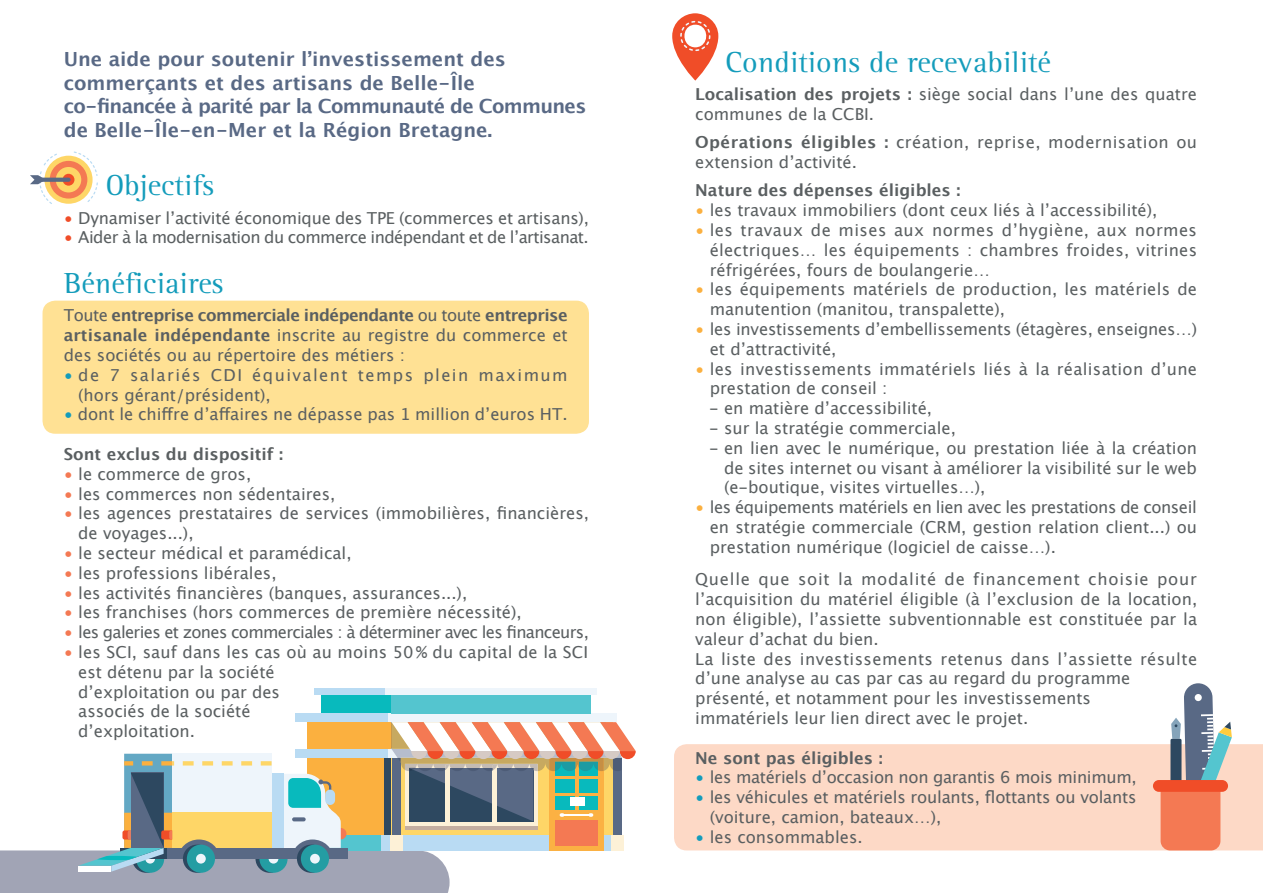
<style>
.page{position:relative;width:1263px;height:893px;background:#fff}
.page>*{position:absolute;margin:0;border:0;box-sizing:border-box;transform-origin:0 0}
.t1{font:30px "Leftist Mono Serif";color:#149cbb}
.t2{font:700 19.5px/23.4px "Lucida Grande";color:#596985}
.t3{font:16.5px/19.8px "Lucida Grande";color:#5a5f61}
.t4{font:16.5px/19.8px "Lucida Grande";letter-spacing:.02em;color:#5a5f61}
.t5{font:16.5px/19.8px "Lucida Grande";letter-spacing:.025em;color:#5a5f61}
.t6{font:700 16.5px "Lucida Grande";color:#5a5f61}
.t7{font:16.5px/19.8px "Lucida Grande";letter-spacing:.085em;color:#5a5f61}
.t8{font:16.5px "Lucida Grande";letter-spacing:-.04em;color:#5a5f61}
.t9{font:16.5px "Lucida Grande";letter-spacing:-.035em;color:#5a5f61}
.t10{font:16.5px "Lucida Grande";letter-spacing:-.02em;color:#5a5f61}
.s1{color:#f04d28}
.s2{font-weight:700}
.s3{color:#149cbb}
.s4{color:#f47953}
.s5{color:#fbb03f}
</style>
<div class="page">
<div style="left:674px;top:744px;width:589px;height:106px;background:#fdd9c6"></div>
<div style="left:321px;top:695px;width:71px;height:18px;background:#08babd"></div>
<div style="left:295px;top:713px;width:97px;height:9px;background:#b9dbf3"></div>
<div style="left:315px;top:689px;width:77px;height:6px;background:#b9dbf3"></div>
<div style="left:386px;top:689px;width:211px;height:6px;background:#eef5fb"></div>
<div style="left:388px;top:713px;width:228px;height:9px;background:#eef5fb"></div>
<div style="left:392px;top:695px;width:199px;height:18px;background:#54c5cf"></div>
<svg style="left:0;top:722px;width:636px;height:171px"></svg>
<svg style="left:142px;top:761px;width:11px;height:4px"></svg>
<svg style="left:161px;top:761px;width:11px;height:4px"></svg>
<div style="left:78px;top:866px;width:33px;height:6px;background:#fff"></div>
<svg style="left:1160px;top:683px;width:72px;height:167px"></svg>
<div style="left:1153px;top:780px;width:75px;height:12px;background:#f04d28;border-radius:6px"></div>
<svg style="left:672px;top:13px;width:46px;height:68px"></svg>
<svg style="left:30px;top:151px;width:68px;height:53px"></svg>
<div style="left:43px;top:301px;width:546px;height:133px;background:#ffe194;border-radius:13px"></div>
<p class="t2" style="left:64px;top:47px;width:524px">Une aide pour soutenir l’investissement des commerçants et des artisans de Belle-Île co-financée à parité par la Communauté de Communes de Belle-Île-en-Mer et la Région Bretagne.</p>
<h1 class="t1" style="left:106px;top:168px;width:109px">Objectifs</h1>
<p class="t3" style="left:64px;top:208px;width:527px"><span class="s1">•</span> Dynamiser l’activité économique des TPE (commerces et artisans),</p>
<p class="t9" style="left:64px;top:228px;width:526px"><span class="s1">•</span> Aider à la modernisation du commerce indépendant et de l’artisanat.</p>
<h1 class="t1" style="left:64px;top:266px;width:161px">Bénéficiaires</h1>
<p class="t3" style="left:64px;top:306px;width:505px;text-align:justify">Toute <span class="s2">entreprise commerciale indépendante</span> ou toute <span class="s2">entreprise artisanale indépendante</span> inscrite au registre du commerce et des sociétés ou au répertoire des métiers :</p>
<p class="t7" style="left:78px;top:365px;width:491px;text-indent:-14px"><span class="s3">•</span> de 7 salariés CDI équivalent temps plein maximum (hors gérant/président),</p>
<p class="t3" style="left:64px;top:405px;width:505px"><span class="s3">•</span> dont le chiffre d’affaires ne dépasse pas 1 million d’euros HT.</p>
<p class="t6" style="left:64px;top:441px;width:221px">Sont exclus du dispositif :</p>
<p class="t3" style="left:64px;top:464px;width:189px"><span class="s4">•</span> le commerce de gros,</p>
<p class="t3" style="left:64px;top:484px;width:273px"><span class="s4">•</span> les commerces non sédentaires,</p>
<p class="t3" style="left:78px;top:504px;width:512px;text-indent:-14px"><span class="s4">•</span> les agences prestataires de services (immobilières, financières, de voyages...),</p>
<p class="t3" style="left:64px;top:543px;width:289px"><span class="s4">•</span> le secteur médical et paramédical,</p>
<p class="t3" style="left:64px;top:563px;width:214px"><span class="s4">•</span> les professions libérales,</p>
<p class="t3" style="left:64px;top:583px;width:405px"><span class="s4">•</span> les activités financières (banques, assurances...),</p>
<p class="t3" style="left:64px;top:603px;width:459px"><span class="s4">•</span> les franchises (hors commerces de première nécessité),</p>
<p class="t8" style="left:64px;top:623px;width:527px"><span class="s4">•</span> les galeries et zones commerciales : à déterminer avec les financeurs,</p>
<p class="t3" style="left:78px;top:642px;width:511px;text-indent:-14px"><span class="s4">•</span> les SCI, sauf dans les cas où au moins 50% du capital de la SCI est détenu par la société<br>d’exploitation ou par des<br>associés de la société<br>d’exploitation.</p>
<h1 class="t1" style="left:725px;top:45px;width:327px">Conditions de recevabilité</h1>
<p class="t3" style="left:695px;top:85px;width:503px"><span class="s2">Localisation des projets :</span> siège social dans l’une des quatre communes de la CCBI.</p>
<p class="t5" style="left:695px;top:133px;width:503px"><span class="s2">Opérations éligibles :</span> création, reprise, modernisation ou extension d’activité.</p>
<p class="t6" style="left:695px;top:177px;width:267px">Nature des dépenses éligibles :</p>
<p class="t3" style="left:695px;top:201px;width:464px"><span class="s5">•</span> les travaux immobiliers (dont ceux liés à l’accessibilité),</p>
<p class="t3" style="left:710px;top:220px;width:489px;text-align:justify;text-indent:-14px"><span class="s5">•</span> les travaux de mises aux normes d’hygiène, aux normes électriques… les équipements : chambres froides, vitrines réfrigérées, fours de boulangerie…</p>
<p class="t3" style="left:710px;top:280px;width:489px;text-indent:-14px"><span class="s5">•</span> les équipements matériels de production, les matériels de manutention (manitou, transpalette),</p>
<p class="t3" style="left:710px;top:319px;width:489px;text-indent:-14px"><span class="s5">•</span> les investissements d’embellissements (étagères, enseignes…) et d’attractivité,</p>
<p class="t4" style="left:710px;top:359px;width:489px;text-indent:-14px"><span class="s5">•</span> les investissements immatériels liés à la réalisation d’une prestation de conseil :</p>
<p class="t3" style="left:709px;top:399px;width:224px">- en matière d’accessibilité,</p>
<p class="t3" style="left:709px;top:418px;width:248px">- sur la stratégie commerciale,</p>
<p class="t3" style="left:724px;top:438px;width:474px;text-align:justify;text-indent:-15px">- en lien avec le numérique, ou prestation liée à la création de sites internet ou visant à améliorer la visibilité sur le web (e-boutique, visites virtuelles…),</p>
<p class="t3" style="left:710px;top:498px;width:489px;text-align:justify;text-indent:-14px"><span class="s5">•</span> les équipements matériels en lien avec les prestations de conseil en stratégie commerciale (CRM, gestion relation client...) ou prestation numérique (logiciel de caisse…).</p>
<p class="t3" style="left:695px;top:570px;width:503px">Quelle que soit la modalité de financement choisie pour l’acquisition du matériel éligible (à l’exclusion de la location, non éligible), l’assiette subventionnable est constituée par la valeur d’achat du bien.<br>La liste des investissements retenus dans l’assiette résulte d’une analyse au cas par cas au regard du programme présenté, et notamment pour les investissements<br>immatériels leur lien direct avec le projet.</p>
<p class="t6" style="left:695px;top:744px;width:189px">Ne sont pas éligibles :</p>
<p class="t10" style="left:695px;top:768px;width:443px"><span class="s3">•</span> les matériels d’occasion non garantis 6 mois minimum,</p>
<p class="t3" style="left:710px;top:788px;width:428px;text-indent:-14px"><span class="s3">•</span> les véhicules et matériels roulants, flottants ou volants (voiture, camion, bateaux…),</p>
<p class="t3" style="left:695px;top:827px;width:169px"><span class="s3">•</span> les consommables.</p>
</div>
